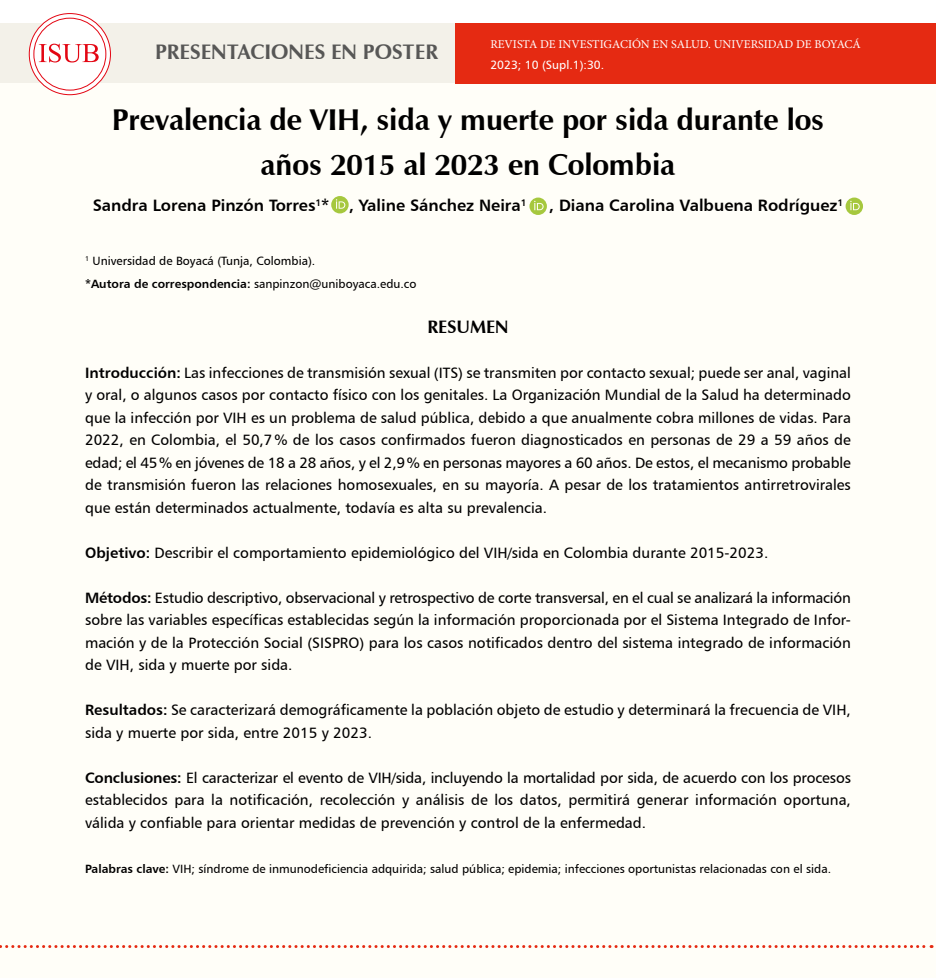
<style>
.page{position:relative;width:936px;height:978px;background:#fff}
.page>*{position:absolute;margin:0;border:0;box-sizing:border-box;transform-origin:0 0}
.t1{font:700 30px/45px "Zapf Humanist 601 BT";letter-spacing:-.005em;color:#000;text-align:center}
.t2{font:700 21px "Zapf Humanist 601 BT";color:#575756}
.t3{font:700 18px "Zapf Humanist 601 BT";color:#000}
.t4{font:16.5px "Humanist 777 BT Bold B";color:#000}
.t5{font:15px/22.5px "Humanist 777 BT Roman B";color:#000;text-align:justify}
.t6{font:12px/22.5px "Humanist 777 BT Roman B";color:#000}
.t7{font:12px "Minion Pro";color:#fff}
.t8{font:12px "Humanist 777 BT Roman B";color:#fff}
.s1{font-family:"Humanist 777 BT Bold B"}
</style>
<div class="page">
<div style="left:0;top:67px;width:935px;height:911px;background:#fffef8"></div>
<div style="left:455px;top:24px;width:480px;height:60px;background:#e52a12"></div>
<div style="left:0;top:24px;width:455px;height:59px;background:#f3f1e9"></div>
<svg style="left:29px;top:13px;width:82px;height:82px"></svg>
<svg style="left:0;top:945px;width:932px;height:3px"></svg>
<svg style="left:331px;top:196px;width:17px;height:17px"></svg>
<svg style="left:529px;top:198px;width:18px;height:17px"></svg>
<svg style="left:845px;top:198px;width:18px;height:17px"></svg>
<h2 class="t2" style="left:155px;top:39px;width:284px">PRESENTACIONES EN POSTER</h2>
<p class="t7" style="left:490px;top:37px;width:372px">REVISTA DE INVESTIGACIÓN EN SALUD. UNIVERSIDAD DE BOYACÁ</p>
<p class="t8" style="left:490px;top:58px;width:115px">2023; 10 (Supl.1):30.</p>
<h1 class="t1" style="left:112px;top:97px;width:714px">Prevalencia de VIH, sida y muerte por sida durante los años 2015 al 2023 en Colombia</h1>
<p class="t4" style="left:93px;top:195px;width:435px">Sandra Lorena Pinzón Torres<sup>1</sup>* , Yaline Sánchez Neira<sup>1</sup></p>
<p class="t4" style="left:549px;top:195px;width:295px">, Diana Carolina Valbuena Rodríguez<sup>1</sup></p>
<p class="t6" style="left:85px;top:249px;width:333px"><sup>1</sup> Universidad de Boyacá (Tunja, Colombia).<br><span class="s1">*Autora de correspondencia:</span> sanpinzon@uniboyaca.edu.co</p>
<p class="t3" style="left:427px;top:315px;width:83px">RESUMEN</p>
<p class="t5" style="left:85px;top:361px;width:767px"><span class="s1">Introducción:</span> Las infecciones de transmisión sexual (ITS) se transmiten por contacto sexual; puede ser anal, vaginal y oral, o algunos casos por contacto físico con los genitales. La Organización Mundial de la Salud ha determinado que la infección por VIH es un problema de salud pública, debido a que anualmente cobra millones de vidas. Para 2022, en Colombia, el 50,7% de los casos confirmados fueron diagnosticados en personas de 29 a 59 años de edad; el 45% en jóvenes de 18 a 28 años, y el 2,9% en personas mayores a 60 años. De estos, el mecanismo probable de transmisión fueron las relaciones homosexuales, en su mayoría. A pesar de los tratamientos antirretrovirales que están determinados actualmente, todavía es alta su prevalencia.</p>
<p class="t5" style="left:85px;top:541px;width:684px"><span class="s1">Objetivo:</span> Describir el comportamiento epidemiológico del VIH/sida en Colombia durante 2015-2023.</p>
<p class="t5" style="left:85px;top:586px;width:767px"><span class="s1">Métodos:</span> Estudio descriptivo, observacional y retrospectivo de corte transversal, en el cual se analizará la información sobre las variables específicas establecidas según la información proporcionada por el Sistema Integrado de Infor&shy;mación y de la Protección Social (SISPRO) para los casos notificados dentro del sistema integrado de información de VIH, sida y muerte por sida.</p>
<p class="t5" style="left:85px;top:698px;width:767px"><span class="s1">Resultados:</span> Se caracterizará demográficamente la población objeto de estudio y determinará la frecuencia de VIH, sida y muerte por sida, entre 2015 y 2023.</p>
<p class="t5" style="left:85px;top:766px;width:767px"><span class="s1">Conclusiones:</span> El caracterizar el evento de VIH/sida, incluyendo la mortalidad por sida, de acuerdo con los procesos establecidos para la notificación, recolección y análisis de los datos, permitirá generar información oportuna, válida y confiable para orientar medidas de prevención y control de la enfermedad.</p>
<p class="t6" style="left:85px;top:857px;width:747px"><span class="s1">Palabras clave:</span> VIH; síndrome de inmunodeficiencia adquirida; salud pública; epidemia; infecciones oportunistas relacionadas con el sida.</p>
</div>
